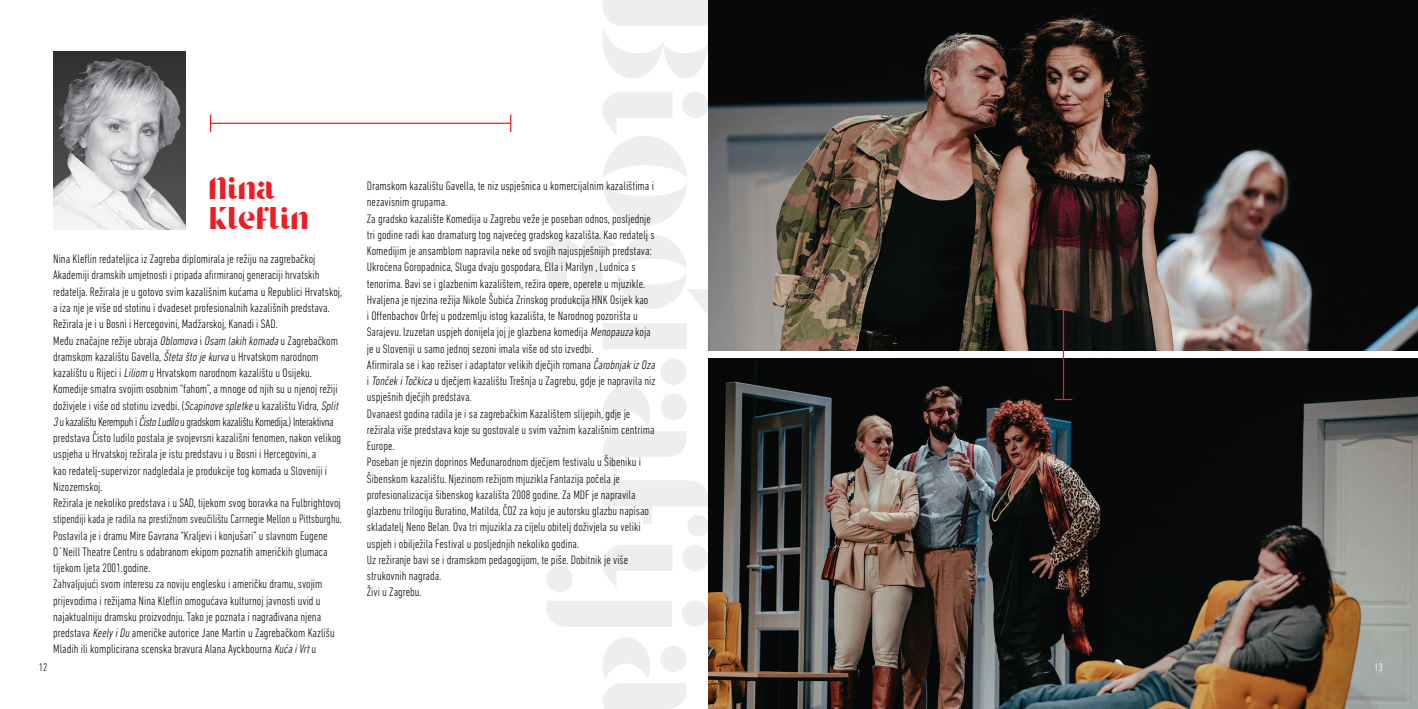
<style>
.page{position:relative;width:1418px;height:709px;background:#fff}
.page>*{position:absolute;margin:0;border:0;box-sizing:border-box;transform-origin:0 0}
.t1{font:17.5px/30px "Stanley";color:#ee1d23}
.t2{font:300 condensed 12.5px/16.2px "DIN Next LT Pro";color:#040503}
.t3{font:300 condensed 11.25px "DIN Next LT Pro";color:#040503}
.t4{font:300 condensed 11.25px "DIN Next LT Pro";color:#fff}
.s1{font-style:italic}
</style>
<div class="page">
<svg style="left:603px;top:0;width:105px;height:78px"></svg>
<svg style="left:603px;top:92px;width:105px;height:134px"></svg>
<svg style="left:546px;top:235px;width:162px;height:79px"></svg>
<svg style="left:603px;top:323px;width:84px;height:151px"></svg>
<svg style="left:602px;top:480px;width:107px;height:56px"></svg>
<svg style="left:546px;top:545px;width:162px;height:81px"></svg>
<svg style="left:603px;top:637px;width:84px;height:72px"></svg>
<img style="left:709px;top:0;width:708px;height:351px">
<img style="left:709px;top:358px;width:708px;height:351px">
<hr style="left:210px;top:123px;width:301px;height:1px;background:#ee1d23">
<svg style="left:510px;top:114px;width:1px;height:18px"></svg>
<svg style="left:210px;top:114px;width:1px;height:18px"></svg>
<hr style="left:1062px;top:309px;width:2px;height:90px;background:#ee1d23">
<svg style="left:1054px;top:399px;width:18px;height:1px"></svg>
<svg style="left:1054px;top:309px;width:18px;height:1px"></svg>
<img style="left:53px;top:52px;width:132px;height:177px">
<h1 class="t1" style="left:208px;top:178px;width:103px">Nina<br>Kleflin</h1>
<p class="t2" style="left:53px;top:251px;width:290px">Nina Kleflin redateljica iz Zagreba diplomirala je režiju na zagrebačkoj Akademiji dramskih umjetnosti i pripada afirmiranoj generaciji hrvatskih redatelja. Režirala je u gotovo svim kazališnim kućama u Republici Hrvatskoj, a iza nje je više od stotinu i dvadeset profesionalnih kazališnih predstava.<br>Režirala je i u Bosni i Hercegovini, Madžarskoj, Kanadi i SAD.<br>Među značajne režije ubraja <span class="s1">Oblomova</span>i <span class="s1">Osam lakih komada</span>u Zagrebačkom dramskom kazalištu Gavella, <span class="s1">Štetaštojekurva</span>u Hrvatskom narodnom kazalištu u Rijeci i <span class="s1">Liliom</span> u Hrvatskom narodnom kazalištu u Osijeku.<br>Komedije smatra svojim osobnim “fahom”, a mnoge od njih su u njenoj režiji doživjele i više od stotinu izvedbi. (<span class="s1">Scapinovespletke</span>u kazalištu Vidra, <span class="s1">Split 3</span>u kazalištu Kerempuh i <span class="s1">ČistoLudilo</span>u gradskom kazalištu Komedija.) Interaktivna predstava Čisto ludilo postala je svojevrsni kazališni fenomen, nakon velikog uspjeha u Hrvatskoj režirala je istu predstavu i u Bosni i Hercegovini, a<br>kao redatelj-supervizor nadgledala je produkcije tog komada u Sloveniji i Nizozemskoj.<br>Režirala je nekoliko predstava i u SAD, tijekom svog boravka na Fulbrightovoj stipendiji kada je radila na prestižnom sveučilištu Carrnegie Mellon u Pittsburghu.<br>Postavila je i dramu Mire Gavrana “Kraljevi i konjušari” u slavnom Eugene O´Neill Theatre Centru s odabranom ekipom poznatih američkih glumaca tijekom ljeta 2001.godine.<br>Zahvaljujući svom interesu za noviju englesku i američku dramu, svojim prijevodima i režijama Nina Kleflin omogućava kulturnoj javnosti uvid u najaktualniju dramsku proizvodnju. Tako je poznata i nagrađivana njena predstava <span class="s1">KeelyiDu</span> američke autorice Jane Martin u Zagrebačkom Kazlišu Mladih ili komplicirana scenska bravura Alana Ayckbourna <span class="s1">KućaiVrt</span>u</p>
<p class="t2" style="left:367px;top:177px;width:292px">Dramskom kazalištu Gavella, te niz uspješnica u komercijalnim kazalištima i nezavisnim grupama.<br>Za gradsko kazalište Komedija u Zagrebu veže je poseban odnos, posljednje tri godine radi kao dramaturg tog najvećeg gradskog kazališta. Kao redatelj s Komedijim je ansamblom napravila neke od svojih najuspješnijih predstava:<br>Ukroćena Goropadnica, Sluga dvaju gospodara, Ella i Marilyn , Ludnica s tenorima. Bavi se i glazbenim kazalištem, režira opere, operete u mjuzikle.<br>Hvaljena je njezina režija Nikole Šubića Zrinskog produkcija HNK Osijek kao<br>i Offenbachov Orfej u podzemlju istog kazališta, te Narodnog pozorišta u Sarajevu. Izuzetan uspjeh donijela joj je glazbena komedija <span class="s1">Menopauza</span>koja je u Sloveniji u samo jednoj sezoni imala više od sto izvedbi.<br>Afirmirala se i kao režiser i adaptator velikih dječjih romana <span class="s1">ČarobnjakizOza </span>i <span class="s1">TončekiTočkica</span>u dječjem kazalištu Trešnja u Zagrebu, gdje je napravila niz uspješnih dječjih predstava.<br>Dvanaest godina radila je i sa zagrebačkim Kazalištem slijepih, gdje je režirala više predstava koje su gostovale u svim važnim kazališnim centrima Europe.<br>Poseban je njezin doprinos Međunarodnom dječjem festivalu u Šibeniku i Šibenskom kazalištu. Njezinom režijom mjuzikla Fantazija počela je profesionalizacija šibenskog kazališta 2008 godine. Za MDF je napravila glazbenu trilogiju Buratino, Matilda, ČOZ za koju je autorsku glazbu napisao skladatelj Neno Belan. Ova tri mjuzikla za cijelu obitelj doživjela su veliki uspjeh i obilježila Festival u posljednjih nekoliko godina.<br>Uz režiranje bavi se i dramskom pedagogijom, te piše. Dobitnik je više strukovnih nagrada.<br>Živi u Zagrebu.</p>
<p class="t3" style="left:39px;top:660px;width:10px">12</p>
<p class="t4" style="left:1374px;top:660px;width:10px">13</p>
</div>
